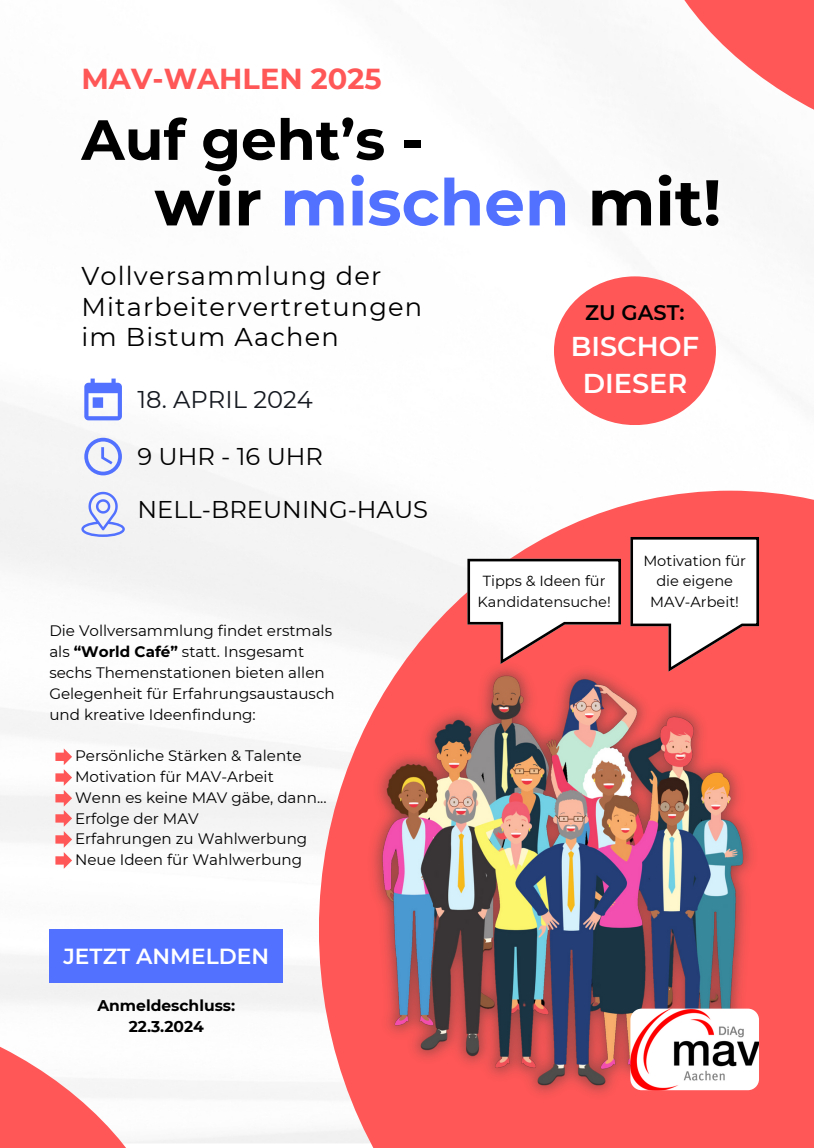
<style>
.page{position:relative;width:814px;height:1148px;background:#fff}
.page>*{position:absolute;margin:0;border:0;box-sizing:border-box;transform-origin:0 0}
.t1{font:700 64.49px "Montserrat";color:#000}
.t2{font:700 56.52px "Montserrat";color:#000}
.t3{font:700 28.88px "Montserrat";color:#ff5757}
.t4{font:600 27.21px/37.4px "Montserrat";color:#fff;text-align:center}
.t5{font:25.64px/30.4px "Montserrat";letter-spacing:.045em;color:#000}
.t6{font:24.24px "Montserrat";color:#000}
.t7{font:24.24px "Montserrat";color:#151920}
.t8{font:600 21.79px "Montserrat";color:#fff}
.t9{font:600 21.09px "Montserrat";color:#000}
.t10{font:700 15.49px/21.4px "Montserrat";color:#000;text-align:center}
.t11{font:15.14px/20.7px "Montserrat";color:#000}
.t12{font:14.61px/20.3px "Montserrat";color:#000;text-align:center}
.s1{color:#5271ff}
.s2{font-weight:700}
</style>
<div class="page">
<svg style="left:319px;top:490px;width:495px;height:657px;fill:#ff5757"></svg>
<svg style="left:635px;top:0;width:179px;height:164px"></svg>
<svg style="left:0;top:994px;width:183px;height:153px"></svg>
<svg style="left:630px;top:537px;width:129px;height:121px"></svg>
<svg style="left:467px;top:558px;width:154px;height:100px"></svg>
<img style="left:339px;top:658px;width:442px;height:445px">
<img style="left:630px;top:1008px;width:129px;height:81px;border-radius:11px">
<svg style="left:84px;top:378px;width:38px;height:42px"></svg>
<svg style="left:84px;top:437px;width:38px;height:38px"></svg>
<svg style="left:81px;top:491px;width:44px;height:46px"></svg>
<div style="left:554px;top:276px;width:162px;height:149px;background:#ff5757;border-radius:50%"></div>
<div style="left:49px;top:929px;width:234px;height:54px;background:#5271ff"></div>
<svg style="left:55px;top:748px;width:17px;height:120px"></svg>
<p class="t3" style="left:81px;top:61px;width:302px">MAV-WAHLEN 2025</p>
<h5 class="t2" style="left:81px;top:105px;width:343px">Auf geht’s -</h5>
<h5 class="t1" style="left:154px;top:163px;width:568px">wir <span class="s1">mischen</span> mit!</h5>
<h3 class="t5" style="left:81px;top:261px;width:342px">Vollversammlung der<br>Mitarbeitervertretungen</h3>
<p class="t5" style="left:81px;top:321px;width:259px">im Bistum Aachen</p>
<p class="t7" style="left:137px;top:384px;width:177px">18. APRIL 2024</p>
<p class="t6" style="left:137px;top:441px;width:187px">9 UHR - 16 UHR</p>
<h3 class="t6" style="left:137px;top:495px;width:292px">NELL-BREUNING-HAUS</h3>
<h3 class="t11" style="left:49px;top:620px;width:287px">Die Vollversammlung findet erstmals als <span class="s2">“World Café”</span> statt. Insgesamt sechs Themenstationen bieten allen Gelegenheit für Erfahrungsaustausch und kreative Ideenfindung:</h3>
<p class="t11" style="left:75px;top:745px;width:228px">Persönliche Stärken &amp; Talente</p>
<p class="t11" style="left:75px;top:766px;width:200px">Motivation für MAV-Arbeit</p>
<p class="t11" style="left:75px;top:786px;width:253px">Wenn es keine MAV gäbe, dann...</p>
<p class="t11" style="left:75px;top:807px;width:125px">Erfolge der MAV</p>
<p class="t11" style="left:75px;top:828px;width:234px">Erfahrungen zu Wahlwerbung</p>
<p class="t11" style="left:75px;top:849px;width:229px">Neue Ideen für Wahlwerbung</p>
<p class="t8" style="left:63px;top:943px;width:207px">JETZT ANMELDEN</p>
<p class="t10" style="left:97px;top:994px;width:139px">Anmeldeschluss:<br>22.3.2024</p>
<p class="t9" style="left:585px;top:300px;width:101px">ZU GAST:</p>
<p class="t4" style="left:571px;top:327px;width:130px">BISCHOF<br>DIESER</p>
<h1 class="t12" style="left:477px;top:571px;width:135px">Tipps &amp; Ideen für<br>Kandidatensuche!</h1>
<h2 class="t12" style="left:643px;top:550px;width:104px">Motivation für die eigene<br>MAV-Arbeit!</h2>
</div>
